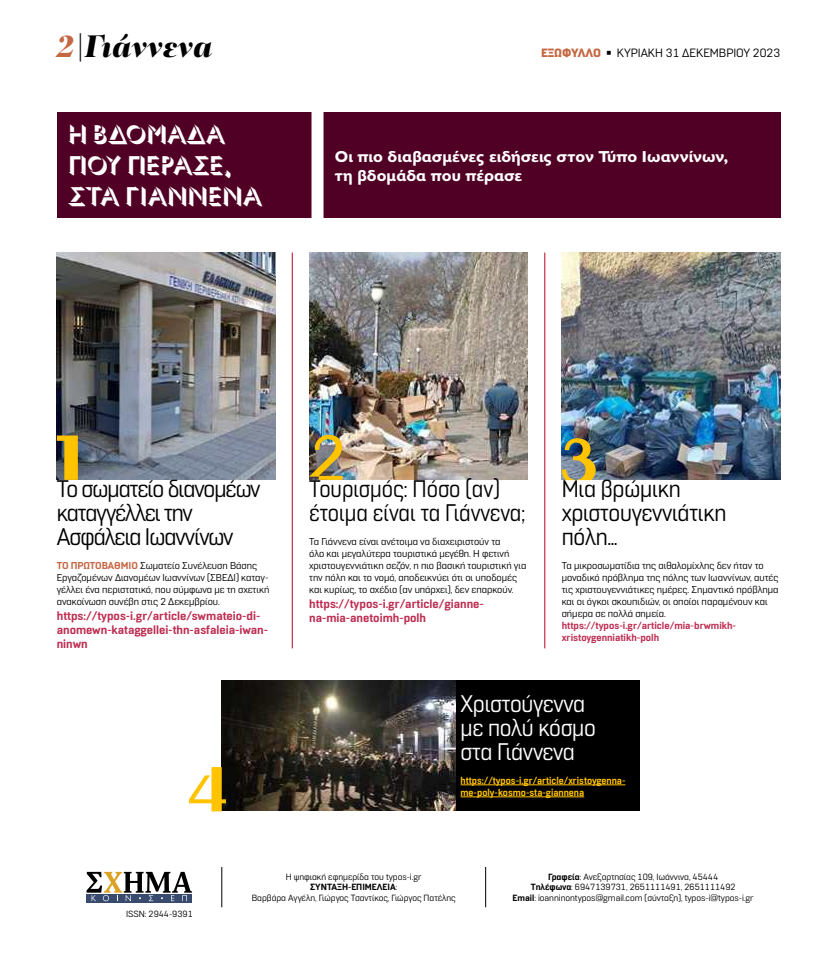
<style>
.page{position:relative;width:823px;height:964px;background:#fff}
.page>*{position:absolute;margin:0;border:0;box-sizing:border-box;transform-origin:0 0}
.t1{font:italic 900 32px "PF Regal Display Pro";color:#000}
.t2{font:300 26px/31px "Gill Sans Nova Shadowed";color:#fff}
.t3{font:24px/24px "Normative Pro";letter-spacing:-.04em;color:#000;scale:.94 1}
.t4{font:24px/24px "Normative Pro";color:#000;scale:.9 1}
.t5{font:24px/24px "Normative Pro";letter-spacing:-.02em;color:#000;scale:.94 1}
.t6{font:24px/24px "Normative Pro";letter-spacing:-.01em;color:#fff;scale:.94 1}
.t7{font:700 16px/19.2px "Gill Sans Nova";color:#fff}
.t8{font:700 12px/14.4px "Normative Pro";color:#bd2e52}
.t9{font:12px "Normative Pro";color:#000}
.t10{font:10px/12px "Normative Pro";color:#000}
.t11{font:700 10px/12px "Normative Pro";color:#ffc300;scale:.96 1}
.t12{font:700 10px/12px "Normative Pro";color:#bd2e52}
.t13{font:9px/10.8px "Normative Pro";color:#000;text-align:center}
.s1{color:#c46743}
.s2{font-weight:900;color:#c46743}
.s3{font-weight:700;color:#c46743}
.s4{font-weight:700}
</style>
<div class="page">
<hr style="left:221px;top:867px;width:1px;height:40px;background:#000">
<hr style="left:485px;top:867px;width:1px;height:40px;background:#000">
<div style="left:86px;top:894px;width:106px;height:8px;background:#394a6f"></div>
<svg style="left:86px;top:872px;width:106px;height:29px"></svg>
<img style="left:309px;top:252px;width:218px;height:228px">
<img style="left:57px;top:252px;width:218px;height:228px">
<svg style="left:309px;top:435px;width:33px;height:45px"></svg>
<img style="left:561px;top:253px;width:218px;height:227px">
<div style="left:57px;top:112px;width:722px;height:106px;background:#500025"></div>
<div style="left:311px;top:105px;width:12px;height:125px;background:#fff"></div>
<hr style="left:292px;top:253px;width:1px;height:395px;background:#be0027">
<hr style="left:544px;top:253px;width:1px;height:395px;background:#be0027">
<svg style="left:57px;top:435px;width:21px;height:45px"></svg>
<svg style="left:561px;top:438px;width:34px;height:42px"></svg>
<div style="left:446px;top:680px;width:193px;height:131px;background:#000"></div>
<hr style="left:460px;top:784px;width:165px;height:1px;background:#ffc300">
<hr style="left:460px;top:796px;width:124px;height:1px;background:#ffc300">
<img style="left:221px;top:680px;width:234px;height:131px">
<svg style="left:189px;top:767px;width:37px;height:44px"></svg>
<h1 class="t1" style="left:57px;top:26px;width:157px"><span class="s1">2</span>|Γιάννενα</h1>
<h2 class="t2" style="left:68px;top:118px;width:195px">H ΒΔΟΜΆΔΑ<br>ΠΟΥ ΠΈΡΑΣΕ,<br>ΣΤΑ ΓΙΆΝΝΕΝΑ</h2>
<p class="t9" style="left:541px;top:46px;width:240px"><span class="s2">ΕΞΩΦΥΛΛΟ</span> ◾ ΚΥΡΙΑΚΗ 31 ΔΕΚΕΜΒΡΙΟΥ 2023</p>
<h3 class="t7" style="left:334px;top:147px;width:394px">Οι πιο διαβασμένες ειδήσεις στον Τύπο Ιωαννίνων, τη βδομάδα που πέρασε</h3>
<h3 class="t3" style="left:57px;top:477px;width:218px">Το σωματείο διανομέων καταγγέλλει την<br>Ασφάλεια Ιωαννίνων</h3>
<p class="t10" style="left:57px;top:560px;width:214px"><span class="s3">ΤΟ ΠΡΩΤΟΒΆΘΜΙΟ</span> Σωματείο Συνέλευση Βάσης Εργαζομένων Διανομέων Ιωαννίνων (ΣΒΕΔΙ) καταγ&shy;γέλλει ένα περιστατικό, που σύμφωνα με τη σχετική ανακοίνωση συνέβη στις 2 Δεκεμβρίου.</p>
<p class="t8" style="left:57px;top:608px;width:212px">https://typos-i.gr/article/swmateio-di&shy;anomewn-kataggellei-thn-asfaleia-iwan&shy;ninwn</p>
<h3 class="t4" style="left:309px;top:477px;width:241px">Τουρισμός: Πόσο (αν) έτοιμα είναι τα Γιάννενα;</h3>
<p class="t10" style="left:309px;top:536px;width:218px">Τα Γιάννενα είναι ανέτοιμα να διαχειριστούν τα<br>όλο και μεγαλύτερα τουριστικά μεγέθη. Η φετινή χριστουγεννιάτικη σεζόν, η πιο βασική τουριστική για την πόλη και το νομό, αποδεικνύει ότι οι υποδομές και κυρίως, το σχέδιο (αν υπάρχει), δεν επαρκούν.</p>
<p class="t8" style="left:309px;top:596px;width:176px">https://typos-i.gr/article/gianne&shy;na-mia-anetoimh-polh</p>
<h3 class="t5" style="left:561px;top:477px;width:177px">Μια βρώμικη χριστουγεννιάτικη πόλη...</h3>
<p class="t10" style="left:561px;top:560px;width:218px">Τα μικροσωματίδια της αιθαλομίχλης δεν ήταν το μοναδικό πρόβλημα της πόλης των Ιωαννίνων, αυτές τις χριστουγεννιάτικες ημέρες. Σημαντικό πρόβλημα και οι όγκοι σκουπιδιών, οι οποίοι παραμένουν και σήμερα σε πολλά σημεία.</p>
<p class="t12" style="left:561px;top:620px;width:176px">https://typos-i.gr/article/mia-brwmikh&shy;xristoygenniatikh-polh</p>
<h3 class="t6" style="left:460px;top:692px;width:145px">Χριστούγεννα με πολύ κόσμο στα Γιάννενα</h3>
<p class="t11" style="left:460px;top:774px;width:173px">https://typos-i.gr/article/xristoygenna&shy;me-poly-kosmo-sta-giannena</p>
<p class="t13" style="left:126px;top:908px;width:68px">ISSN: 2944-9391</p>
<p class="t13" style="left:251px;top:871px;width:205px">Η ψηφιακή εφημερίδα του typos-i.gr<br><span class="s4">ΣΎΝΤΑΞΗ-ΕΠΙΜΈΛΕΙΑ</span>:<br>Βαρβάρα Αγγέλη, Γιώργος Τσαντίκος, Γιώργος Πατέλης</p>
<p class="t13" style="left:512px;top:871px;width:242px"><span class="s4">Γραφεία</span>: Ανεξαρτησίας 109, Ιωάννινα, 45444<br><span class="s4">Tηλέφωνα</span>: 6947139731, 2651111491, 2651111492<br><span class="s4">Email</span>: ioanninontypos@gmail.com (σύνταξη), typos-i@typos-i.gr</p>
</div>
